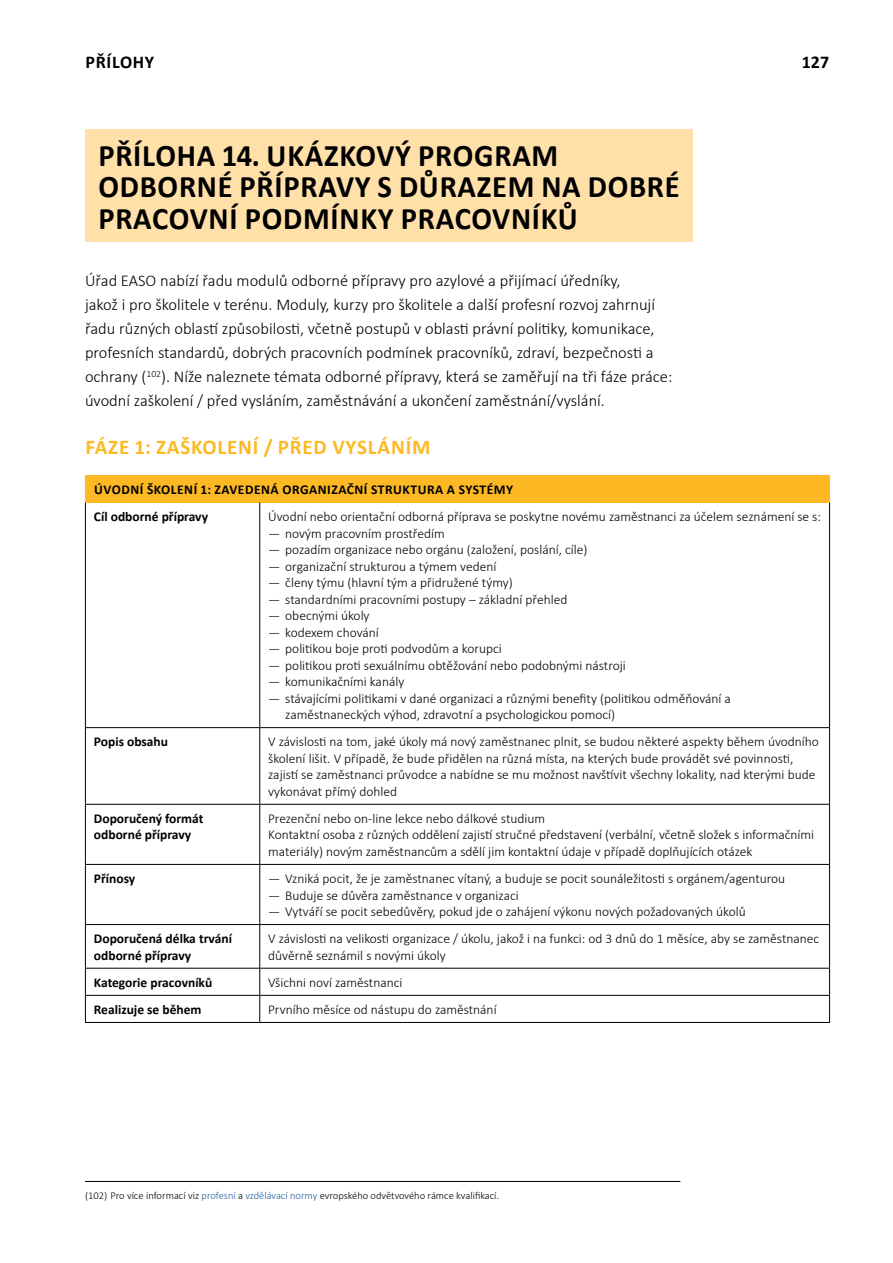
<style>
.page{position:relative;width:893px;height:1263px;background:#fff}
.page>*{position:absolute;margin:0;border:0;box-sizing:border-box;transform-origin:0 0}
.HL2{font:700 31.5px/31.5px "Calibri";letter-spacing:.025em;color:#000}
.HL3{font:700 21px "Calibri";letter-spacing:.04em;color:#fdb924}
.t1{font:700 18px "Calibri";color:#000}
.text{font:300 16.5px/24px "Calibri";color:#000}
.table_text{font:300 13.5px/16.5px "Calibri";color:#000}
.table_text-2{font:700 13.5px/16.5px "Calibri";color:#000}
.table_header{font:700 13.5px "Calibri";letter-spacing:.04em;color:#000}
.footnote{font:300 10.5px "Calibri";color:#000}
.s1{color:#215e9e}
</style>
<div class="page">
<div style="left:85px;top:129px;width:608px;height:112px;background:#ffe0a8"></div>
<div style="left:85px;top:475px;width:745px;height:27px;background:#fdb924"></div>
<hr style="left:85px;top:502px;width:1px;height:225px;background:#000">
<hr style="left:259px;top:502px;width:1px;height:225px;background:#000">
<hr style="left:829px;top:502px;width:1px;height:225px;background:#000">
<hr style="left:85px;top:727px;width:175px;height:1px;background:#000">
<hr style="left:85px;top:728px;width:1px;height:76px;background:#000">
<hr style="left:260px;top:727px;width:570px;height:1px;background:#000">
<hr style="left:259px;top:728px;width:1px;height:76px;background:#000">
<hr style="left:829px;top:728px;width:1px;height:76px;background:#000">
<hr style="left:85px;top:804px;width:175px;height:1px;background:#000">
<hr style="left:85px;top:805px;width:1px;height:59px;background:#000">
<hr style="left:260px;top:804px;width:570px;height:1px;background:#000">
<hr style="left:259px;top:805px;width:1px;height:59px;background:#000">
<hr style="left:829px;top:805px;width:1px;height:59px;background:#000">
<hr style="left:85px;top:864px;width:175px;height:1px;background:#000">
<hr style="left:85px;top:865px;width:1px;height:59px;background:#000">
<hr style="left:260px;top:864px;width:570px;height:1px;background:#000">
<hr style="left:259px;top:865px;width:1px;height:59px;background:#000">
<hr style="left:829px;top:865px;width:1px;height:59px;background:#000">
<hr style="left:85px;top:924px;width:175px;height:1px;background:#000">
<hr style="left:85px;top:925px;width:1px;height:43px;background:#000">
<hr style="left:260px;top:924px;width:570px;height:1px;background:#000">
<hr style="left:259px;top:925px;width:1px;height:43px;background:#000">
<hr style="left:829px;top:925px;width:1px;height:43px;background:#000">
<hr style="left:85px;top:968px;width:175px;height:1px;background:#000">
<hr style="left:260px;top:968px;width:570px;height:1px;background:#000">
<hr style="left:85px;top:995px;width:175px;height:1px;background:#000">
<svg style="left:85px;top:968px;width:1px;height:54px"></svg>
<hr style="left:260px;top:995px;width:570px;height:1px;background:#000">
<svg style="left:259px;top:968px;width:1px;height:54px"></svg>
<svg style="left:829px;top:968px;width:1px;height:54px"></svg>
<hr style="left:85px;top:1022px;width:175px;height:1px;background:#000">
<hr style="left:260px;top:1022px;width:570px;height:1px;background:#000">
<hr style="left:85px;top:1181px;width:595px;height:1px;background:#000">
<h3 class="t1" style="left:85px;top:50px;width:21px">Přílohy</h3>
<h3 class="t1" style="left:802px;top:50px;width:29px">127</h3>
<h2 class="HL2" style="left:98px;top:139px;width:583px">PŘÍLOHA 14. UKÁZKOVÝ PROGRAM<br>ODBORNÉ PŘÍPRAVY S DŮRAZEM NA DOBRÉ<br>PRACOVNÍ PODMÍNKY PRACOVNÍKŮ</h2>
<p class="text" style="left:85px;top:268px;width:589px">Úřad EASO nabízí řadu modulů odborné přípravy pro azylové a přijímací úředníky,<br>jakož i pro školitele v terénu. Moduly, kurzy pro školitele a další profesní rozvoj zahrnují řadu různých oblastí způsobilosti, včetně postupů v oblasti právní politiky, komunikace, profesních standardů, dobrých pracovních podmínek pracovníků, zdraví, bezpečnosti a ochrany (<sup>102</sup>). Níže naleznete témata odborné přípravy, která se zaměřují na tři fáze práce: úvodní zaškolení / před vysláním, zaměstnávání a ukončení zaměstnání/vyslání.</p>
<p class="HL3" style="left:85px;top:434px;width:347px">FÁZE 1: ZAŠKOLENÍ / PŘED VYSLÁNÍM</p>
<p class="table_header" style="left:94px;top:481px;width:420px">ÚVODNÍ ŠKOLENÍ 1: ZAVEDENÁ ORGANIZAČNÍ STRUKTURA A SYSTÉMY</p>
<p class="table_text-2" style="left:94px;top:508px;width:116px">Cíl odborné přípravy</p>
<p class="table_text" style="left:268px;top:508px;width:554px">Úvodní nebo orientační odborná příprava se poskytne novému zaměstnanci za účelem seznámení se s:</p>
<p class="table_text" style="left:268px;top:525px;width:178px">— novým pracovním prostředím</p>
<p class="table_text" style="left:268px;top:541px;width:321px">— pozadím organizace nebo orgánu (založení, poslání, cíle)</p>
<p class="table_text" style="left:268px;top:558px;width:230px">— organizační strukturou a týmem vedení</p>
<p class="table_text" style="left:268px;top:574px;width:246px">— členy týmu (hlavní tým a přidružené týmy)</p>
<p class="table_text" style="left:268px;top:591px;width:301px">— standardními pracovními postupy – základní přehled</p>
<p class="table_text" style="left:268px;top:607px;width:103px">— obecnými úkoly</p>
<p class="table_text" style="left:268px;top:624px;width:112px">— kodexem chování</p>
<p class="table_text" style="left:268px;top:640px;width:235px">— politikou boje proti podvodům a korupci</p>
<p class="table_text" style="left:268px;top:657px;width:359px">— politikou proti sexuálnímu obtěžování nebo podobnými nástroji</p>
<p class="table_text" style="left:268px;top:673px;width:138px">— komunikačními kanály</p>
<p class="table_text" style="left:285px;top:690px;width:447px;text-indent:-17px">— stávajícími politikami v dané organizaci a různými benefity (politikou odměňování a zaměstnaneckých výhod, zdravotní a psychologickou pomocí)</p>
<p class="table_text-2" style="left:94px;top:733px;width:76px">Popis obsahu</p>
<p class="table_text" style="left:268px;top:733px;width:552px">V závislosti na tom, jaké úkoly má nový zaměstnanec plnit, se budou některé aspekty během úvodního školení lišit. V případě, že bude přidělen na různá místa, na kterých bude provádět své povinnosti, zajistí se zaměstnanci průvodce a nabídne se mu možnost navštívit všechny lokality, nad kterými bude vykonávat přímý dohled</p>
<p class="table_text-2" style="left:94px;top:810px;width:111px">Doporučený formát odborné přípravy</p>
<p class="table_text" style="left:268px;top:810px;width:278px">Prezenční nebo on-line lekce nebo dálkové studium</p>
<p class="table_text" style="left:268px;top:826px;width:547px">Kontaktní osoba z různých oddělení zajistí stručné představení (verbální, včetně složek s informačními materiály) novým zaměstnancům a sdělí jim kontaktní údaje v případě doplňujících otázek</p>
<p class="table_text-2" style="left:94px;top:870px;width:43px">Přínosy</p>
<p class="table_text" style="left:268px;top:870px;width:519px">— Vzniká pocit, že je zaměstnanec vítaný, a buduje se pocit sounáležitosti s orgánem/agenturou</p>
<p class="table_text" style="left:268px;top:887px;width:252px">— Buduje se důvěra zaměstnance v organizaci</p>
<p class="table_text" style="left:268px;top:903px;width:479px">— Vytváří se pocit sebedůvěry, pokud jde o zahájení výkonu nových požadovaných úkolů</p>
<p class="table_text-2" style="left:94px;top:930px;width:140px">Doporučená délka trvání odborné přípravy</p>
<p class="table_text" style="left:268px;top:930px;width:552px">V závislosti na velikosti organizace / úkolu, jakož i na funkci: od 3 dnů do 1 měsíce, aby se zaměstnanec důvěrně seznámil s novými úkoly</p>
<p class="table_text-2" style="left:94px;top:974px;width:120px">Kategorie pracovníků</p>
<p class="table_text" style="left:268px;top:974px;width:136px">Všichni noví zaměstnanci</p>
<p class="table_text-2" style="left:94px;top:1001px;width:109px">Realizuje se během</p>
<p class="table_text" style="left:268px;top:1001px;width:230px">Prvního měsíce od nástupu do zaměstnání</p>
<p class="footnote" style="left:85px;top:1189px;width:416px">(102) Pro více informací viz <span class="s1">profesní</span> a <span class="s1">vzdělávací normy</span> evropského odvětvového rámce kvalifikací.</p>
</div>
